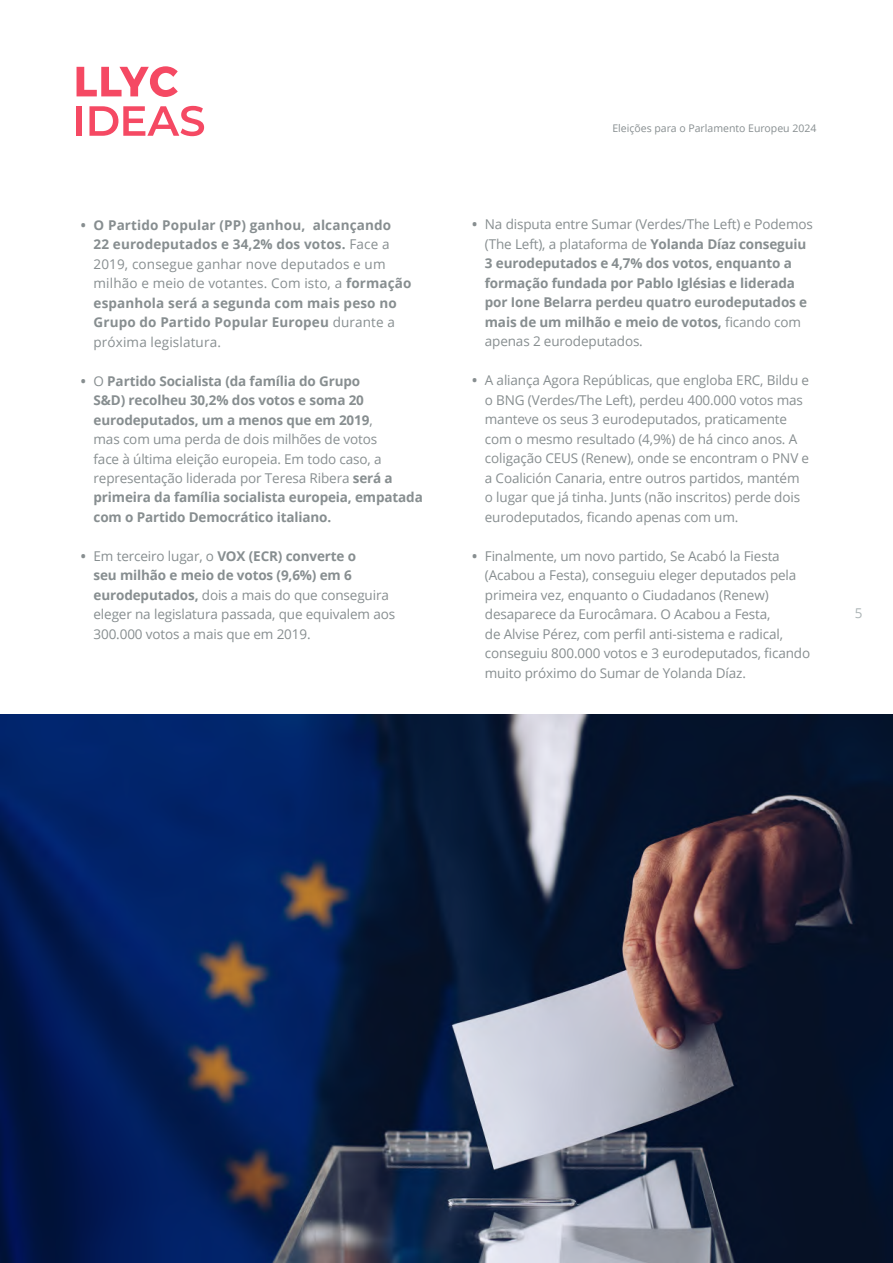
<style>
.page{position:relative;width:893px;height:1263px;background:#fff}
.page>*{position:absolute;margin:0;border:0;box-sizing:border-box;transform-origin:0 0}
.t1{font:13.5px/19.5px "Open Sans";letter-spacing:-.01em;color:#878e90}
.t2{font:700 13.5px/19.5px "Open Sans";letter-spacing:-.01em;color:#878e90}
.t3{font:700 13.5px/19.5px "Open Sans";letter-spacing:.01em;color:#878e90}
.t4{font:13.5px "Open Sans";color:#acb4b6}
.t5{font:10.5px "Open Sans";color:#878e90}
.s1{font-weight:400}
.s2{font-weight:700}
</style>
<div class="page">
<div style="left:77px;top:106px;width:5px;height:30px;background:#f54963"></div>
<svg style="left:89px;top:106px;width:115px;height:30px"></svg>
<svg style="left:77px;top:66px;width:101px;height:31px"></svg>
<img style="left:0;top:714px;width:893px;height:549px">
<p class="t3" style="left:94px;top:215px;width:319px;text-indent:-13px">• O Partido Popular (PP) ganhou, alcançando<br>22 eurodeputados e 34,2% dos votos. <span class="s1">Face a 2019, consegue ganhar nove deputados e um milhão e meio de votantes. Com isto, a</span> formação espanhola será a segunda com mais peso no Grupo do Partido Popular Europeu <span class="s1">durante a próxima legislatura.</span></p>
<p class="t2" style="left:94px;top:370px;width:331px;text-indent:-13px">• <span class="s1">O</span> Partido Socialista (da família do Grupo<br>S&amp;D) recolheu 30,2% dos votos e soma 20 eurodeputados, um a menos que em 2019<span class="s1">,<br>mas com uma perda de dois milhões de votos<br>face à última eleição europeia. Em todo caso, a representação liderada por Teresa Ribera</span> será a primeira da família socialista europeia, empatada com o Partido Democrático italiano.</p>
<p class="t1" style="left:94px;top:546px;width:303px;text-indent:-13px"><span class="s2">•</span> Em terceiro lugar, o <span class="s2">VOX (ECR) converte o<br>seu milhão e meio de votos (9,6%) em 6 eurodeputados,</span> dois a mais do que conseguira eleger na legislatura passada, que equivalem aos 300.000 votos a mais que em 2019.</p>
<p class="t5" style="left:612px;top:121px;width:206px">Eleições para o Parlamento Europeu 2024</p>
<p class="t2" style="left:485px;top:214px;width:330px;text-indent:-13px">• <span class="s1">Na disputa entre Sumar (Verdes/The Left) e Podemos (The Left), a plataforma de</span> Yolanda Díaz conseguiu 3 eurodeputados e 4,7% dos votos, enquanto a formação fundada por Pablo Iglésias e liderada por Ione Belarra perdeu quatro eurodeputados e mais de um milhão e meio de votos, <span class="s1">ficando com apenas 2 eurodeputados.</span></p>
<p class="t1" style="left:485px;top:370px;width:326px;text-indent:-13px"><span class="s2">•</span> A aliança Agora Repúblicas, que engloba ERC, Bildu e o BNG (Verdes/The Left), perdeu 400.000 votos mas manteve os seus 3 eurodeputados, praticamente com o mesmo resultado (4,9%) de há cinco anos. A coligação CEUS (Renew), onde se encontram o PNV e a Coalición Canaria, entre outros partidos, mantém o lugar que já tinha. Junts (não inscritos) perde dois eurodeputados, ficando apenas com um.</p>
<p class="t1" style="left:485px;top:546px;width:327px;text-indent:-13px"><span class="s2">•</span> Finalmente, um novo partido, Se Acabó la Fiesta (Acabou a Festa), conseguiu eleger deputados pela primeira vez, enquanto o Ciudadanos (Renew) desaparece da Eurocâmara. O Acabou a Festa,<br>de Alvise Pérez, com perfil anti-sistema e radical, conseguiu 800.000 votos e 3 eurodeputados, ficando muito próximo do Sumar de Yolanda Díaz.</p>
<p class="t4" style="left:855px;top:604px;width:9px">5</p>
</div>
